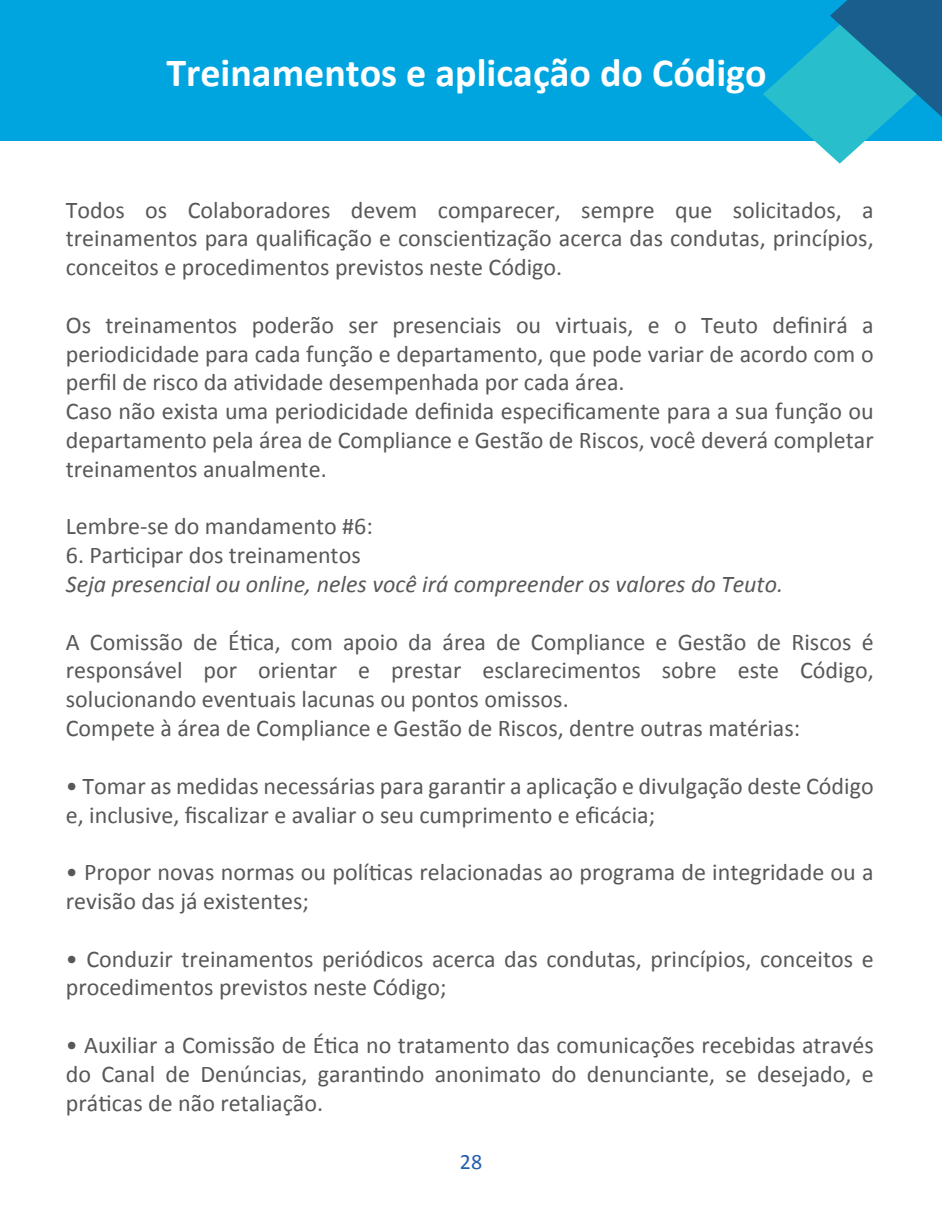
<style>
.page{position:relative;width:942px;height:1225px;background:#fff}
.page>*{position:absolute;margin:0;border:0;box-sizing:border-box;transform-origin:0 0}
.t1{font:700 40px "Calibri";color:#fff}
.t2{font:24px/28.8px "Calibri";color:#57585a}
.t3{font:italic 24px "Calibri";color:#57585a}
.t4{font:22px "Calibri";color:#245fad}
</style>
<div class="page">
<div style="left:0;top:0;width:941px;height:141px;background:#00a5e0"></div>
<svg style="left:763px;top:0;width:178px;height:164px"></svg>
<h1 class="t1" style="left:166px;top:44px;width:601px">Treinamentos e aplicação do Código</h1>
<p class="t2" style="left:66px;top:194px;width:809px;text-align:justify">Todos os Colaboradores devem comparecer, sempre que solicitados, a treinamentos para qualificação e conscientização acerca das condutas, princípios, conceitos e procedimentos previstos neste Código.</p>
<p class="t2" style="left:66px;top:309px;width:809px">Os treinamentos poderão ser presenciais ou virtuais, e o Teuto definirá a periodicidade para cada função e departamento, que pode variar de acordo com o perfil de risco da atividade desempenhada por cada área.<br>Caso não exista uma periodicidade definida especificamente para a sua função ou departamento pela área de Compliance e Gestão de Riscos, você deverá completar treinamentos anualmente.</p>
<p class="t2" style="left:66px;top:511px;width:308px">Lembre-se do mandamento #6:</p>
<p class="t2" style="left:66px;top:540px;width:296px">6. Participar dos treinamentos</p>
<p class="t3" style="left:66px;top:567px;width:718px">Seja presencial ou online, neles você irá compreender os valores do Teuto.</p>
<p class="t2" style="left:66px;top:626px;width:809px">A Comissão de Ética, com apoio da área de Compliance e Gestão de Riscos é responsável por orientar e prestar esclarecimentos sobre este Código, solucionando eventuais lacunas ou pontos omissos.<br>Compete à área de Compliance e Gestão de Riscos, dentre outras matérias:</p>
<p class="t2" style="left:66px;top:770px;width:809px">• Tomar as medidas necessárias para garantir a aplicação e divulgação deste Código e, inclusive, fiscalizar e avaliar o seu cumprimento e eficácia;</p>
<p class="t2" style="left:66px;top:856px;width:809px">• Propor novas normas ou políticas relacionadas ao programa de integridade ou a revisão das já existentes;</p>
<p class="t2" style="left:66px;top:943px;width:809px">• Conduzir treinamentos periódicos acerca das condutas, princípios, conceitos e procedimentos previstos neste Código;</p>
<p class="t2" style="left:66px;top:1029px;width:809px;text-align:justify">• Auxiliar a Comissão de Ética no tratamento das comunicações recebidas através do Canal de Denúncias, garantindo anonimato do denunciante, se desejado, e práticas de não retaliação.</p>
<p class="t4" style="left:459px;top:1148px;width:24px">28</p>
</div>
